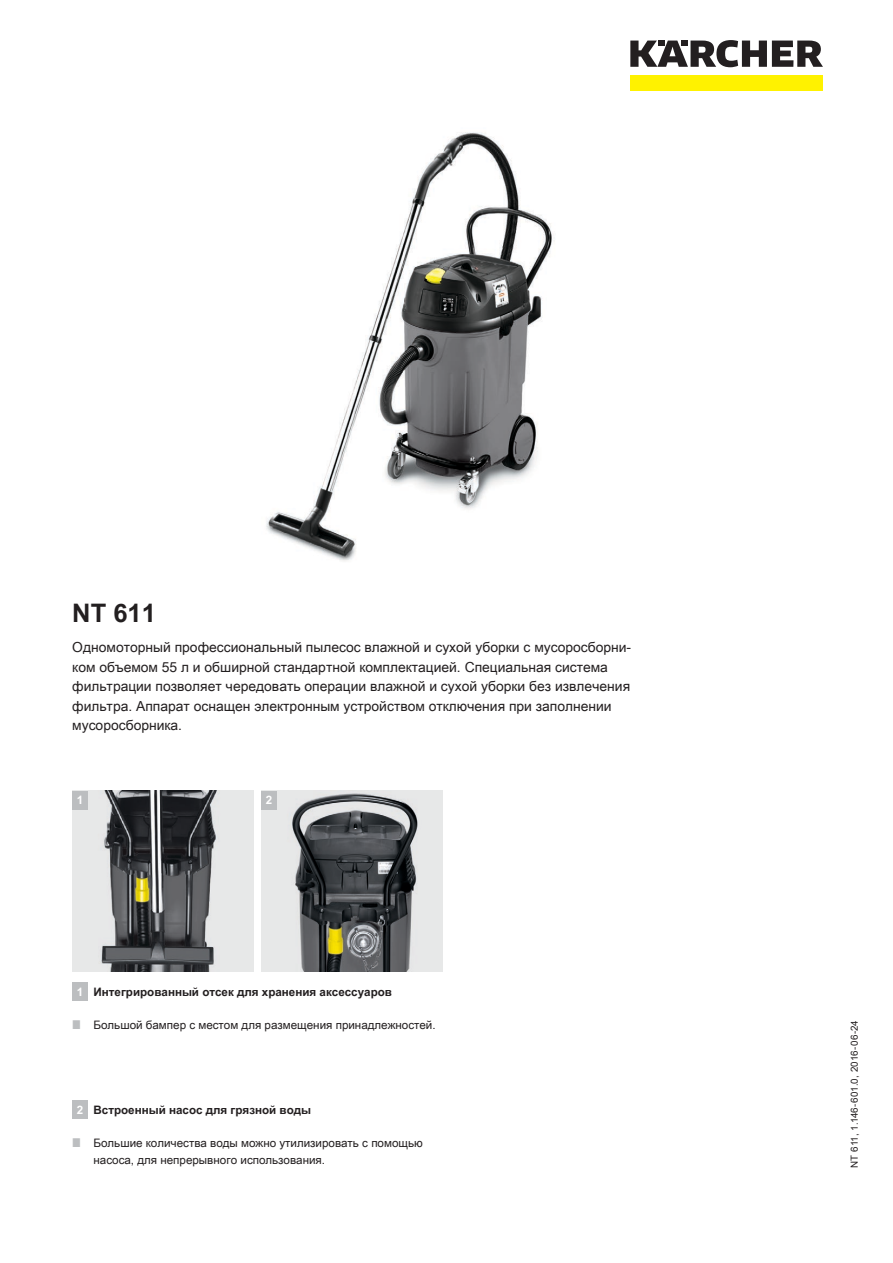
<style>
.page{position:relative;width:893px;height:1263px;background:#fff}
.page>*{position:absolute;margin:0;border:0;box-sizing:border-box;transform-origin:0 0}
.t1{font:700 25.5px "Arial Unicode MS";color:#231f20}
.t2{font:13.8px/19.5px "Arial Unicode MS";color:#231f20}
.t3{font:11.7px/17.2px "Arial Unicode MS";color:#231f20}
.t4{font:700 11.7px "Arial Unicode MS";color:#231f20}
.t5{font:700 11.7px "Arial Unicode MS";color:#fff}
.t6{font:9.75px "Arial Unicode MS";color:#231f20}
</style>
<div class="page">
<div style="left:630px;top:75px;width:193px;height:16px;background:#fff200"></div>
<svg style="left:630px;top:40px;width:193px;height:27px"></svg>
<img style="left:266px;top:132px;width:289px;height:429px">
<img style="left:72px;top:791px;width:181px;height:181px">
<img style="left:261px;top:791px;width:181px;height:181px">
<div style="left:72px;top:791px;width:16px;height:19px;background:#bcbec0"></div>
<div style="left:261px;top:791px;width:16px;height:19px;background:#bcbec0"></div>
<div style="left:72px;top:982px;width:16px;height:19px;background:#bcbec0"></div>
<div style="left:72px;top:1100px;width:16px;height:19px;background:#bcbec0"></div>
<h1 class="t1" style="left:72px;top:594px;width:85px">NT 611</h1>
<p class="t2" style="left:72px;top:637px;width:560px">Одномоторный профессиональный пылесос влажной и сухой уборки с мусоросборни&shy;ком объемом 55 л и обширной стандартной комплектацией. Специальная система фильтрации позволяет чередовать операции влажной и сухой уборки без извлечения фильтра. Аппарат оснащен электронным устройством отключения при заполнении мусоросборника.</p>
<p class="t5" style="left:77px;top:792px;width:8px">1</p>
<p class="t5" style="left:266px;top:792px;width:8px">2</p>
<p class="t5" style="left:77px;top:983px;width:8px">1</p>
<p class="t4" style="left:94px;top:983px;width:300px">Интегрированный отсек для хранения аксессуаров</p>
<p class="t3" style="left:94px;top:1016px;width:344px">Большой бампер с местом для размещения принадлежностей.</p>
<p class="t5" style="left:77px;top:1101px;width:8px">2</p>
<p class="t4" style="left:94px;top:1101px;width:219px">Встроенный насос для грязной воды</p>
<p class="t3" style="left:94px;top:1134px;width:331px">Большие количества воды можно утилизировать с помощью насоса, для непрерывного использования.</p>
<p class="t6" style="left:847px;top:1168px;width:149px;rotate:-90deg">NT 611, 1.146-601.0, 2016-06-24</p>
</div>
